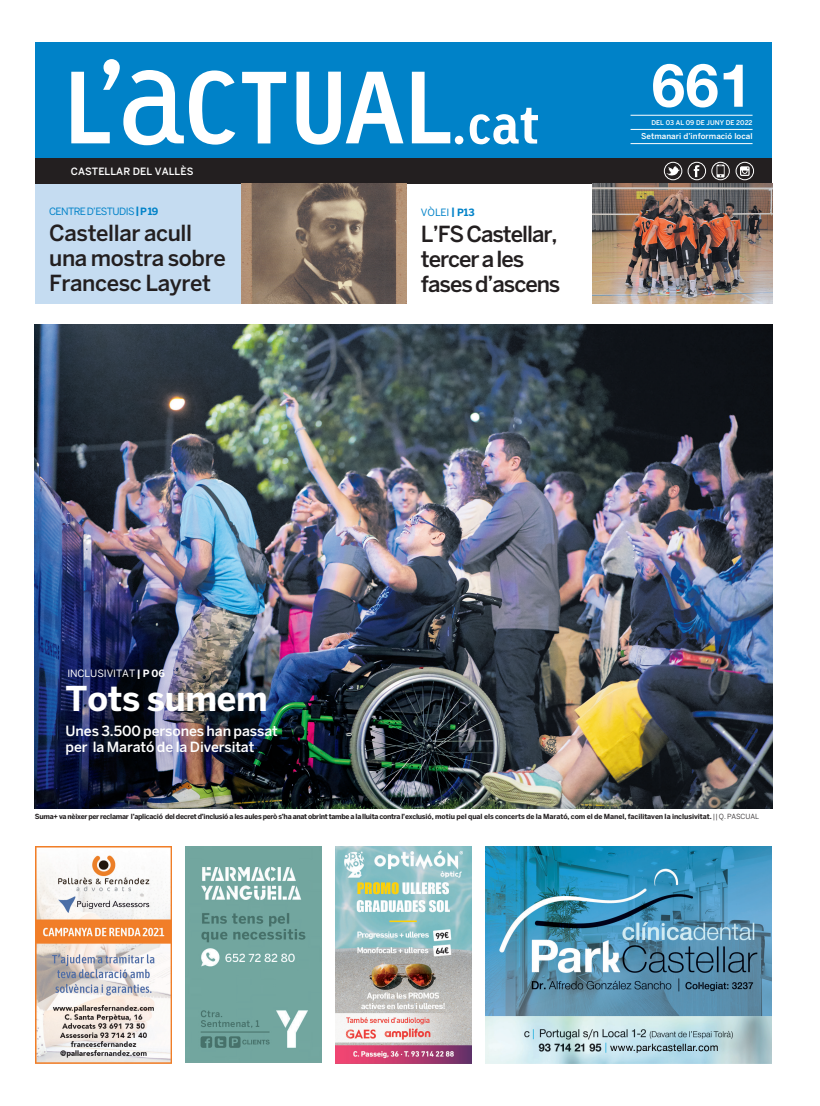
<style>
.page{position:relative;width:820px;height:1106px;background:#fff}
.page>*{position:absolute;margin:0;border:0;box-sizing:border-box;transform-origin:0 0}
._25_Número_revista{font:700 60px "Helvetica Neue";color:#fff}
._02_Titular__4_3_col{font:700 34px "Benton Sans";letter-spacing:-.01em;color:#fff}
._04_Titular_columna{font:500 22px/25px "Benton Sans";letter-spacing:-.02em;color:#231f20}
._04_Titular_columna-2{font:500 22px/25px "Benton Sans";letter-spacing:-.05em;color:#231f20}
._06_Subtítol_titular{font:500 14px "Benton Sans";letter-spacing:-.01em;color:#fff}
._14_Avant_titol{font:10px "Benton Sans";letter-spacing:-.055em;color:#0082c8}
._28_Castellar_del_Va{font:500 10px "Benton Sans";letter-spacing:.005em;color:#fff}
._14_Avant_titol-2{font:10px "Benton Sans";letter-spacing:-.005em;color:#fff}
._27_Setmanari{font:500 8px "Benton Sans";letter-spacing:.005em;color:#fff}
._11_Peu_foto{font:700 7px "Benton Sans";letter-spacing:-.04em;color:#231f20}
._26_Data{font:500 6.5px "Benton Sans";letter-spacing:.005em;color:#fff}
.s1{font-weight:700}
.s2{font-weight:400}
</style>
<div class="page">
<img style="left:35px;top:846px;width:136px;height:217px">
<img style="left:185px;top:846px;width:136px;height:216px">
<img style="left:485px;top:846px;width:286px;height:217px">
<img style="left:335px;top:846px;width:136px;height:217px">
<div style="left:35px;top:43px;width:736px;height:115px;background:#0082c8"></div>
<svg style="left:71px;top:59px;width:466px;height:87px"></svg>
<div style="left:35px;top:158px;width:736px;height:26px;background:#231f20"></div>
<svg style="left:666px;top:166px;width:13px;height:10px"></svg>
<div style="left:663px;top:162px;width:18px;height:18px;border:1px solid #fff;border-radius:50%"></div>
<svg style="left:693px;top:165px;width:6px;height:12px"></svg>
<div style="left:687px;top:162px;width:18px;height:18px;border:1px solid #fff;border-radius:50%"></div>
<div style="left:735px;top:162px;width:18px;height:18px;border:1px solid #fff;border-radius:50%"></div>
<svg style="left:740px;top:166px;width:9px;height:10px"></svg>
<div style="left:711px;top:162px;width:18px;height:18px;border:1px solid #fff;border-radius:50%"></div>
<svg style="left:716px;top:165px;width:8px;height:12px"></svg>
<hr style="left:630px;top:115px;width:122px;height:1px;background:#fff">
<hr style="left:630px;top:129px;width:122px;height:1px;background:#fff">
<hr style="left:630px;top:143px;width:122px;height:1px;background:#fff">
<img style="left:35px;top:325px;width:737px;height:483px">
<div style="left:36px;top:184px;width:367px;height:119px;background:#c5dcf1"></div>
<img style="left:592px;top:184px;width:180px;height:119px">
<img style="left:241px;top:184px;width:165px;height:119px">
<p class="_28_Castellar_del_Va" style="left:71px;top:165px;width:124px">CASTELLAR DEL VALLÈS</p>
<p class="_14_Avant_titol" style="left:49px;top:205px;width:111px">CENTRE D’ESTUDIS <span class="s1">| P 19</span></p>
<p class="_04_Titular_columna" style="left:49px;top:221px;width:178px">Castellar acull una mostra sobre<br>Francesc Layret</p>
<p class="_14_Avant_titol" style="left:421px;top:207px;width:55px">VÒLEI <span class="s1">| P13</span></p>
<p class="_04_Titular_columna-2" style="left:421px;top:221px;width:141px">L’FS Castellar, tercer a les fases d’ascens</p>
<p class="_25_Número_revista" style="left:651px;top:38px;width:102px">661</p>
<p class="_26_Data" style="left:651px;top:118px;width:103px">DEL 03 AL 09 DE JUNY DE 2022</p>
<p class="_27_Setmanari" style="left:641px;top:132px;width:113px">Setmanari d’informació local</p>
<p class="_14_Avant_titol-2" style="left:67px;top:667px;width:99px">INCLUSIVITAT <span class="s1">| P 06</span></p>
<p class="_02_Titular__4_3_col" style="left:66px;top:678px;width:204px">Tots sumem</p>
<p class="_06_Subtítol_titular" style="left:66px;top:722px;width:213px">Unes 3.500 persones han passat</p>
<p class="_06_Subtítol_titular" style="left:66px;top:738px;width:190px">per la Marató de la Diversitat</p>
<p class="_11_Peu_foto" style="left:35px;top:812px;width:725px">Suma+ va nèixer per reclamar l’aplicació del decret d’inclusió a les aules però s’ha anat obrint tambe a la lluita contra l’exclusió, motiu pel qual els concerts de la Marató, com el de Manel, facilitaven la inclusivitat. <span class="s2">|| Q. PASCUAL</span></p>
</div>
